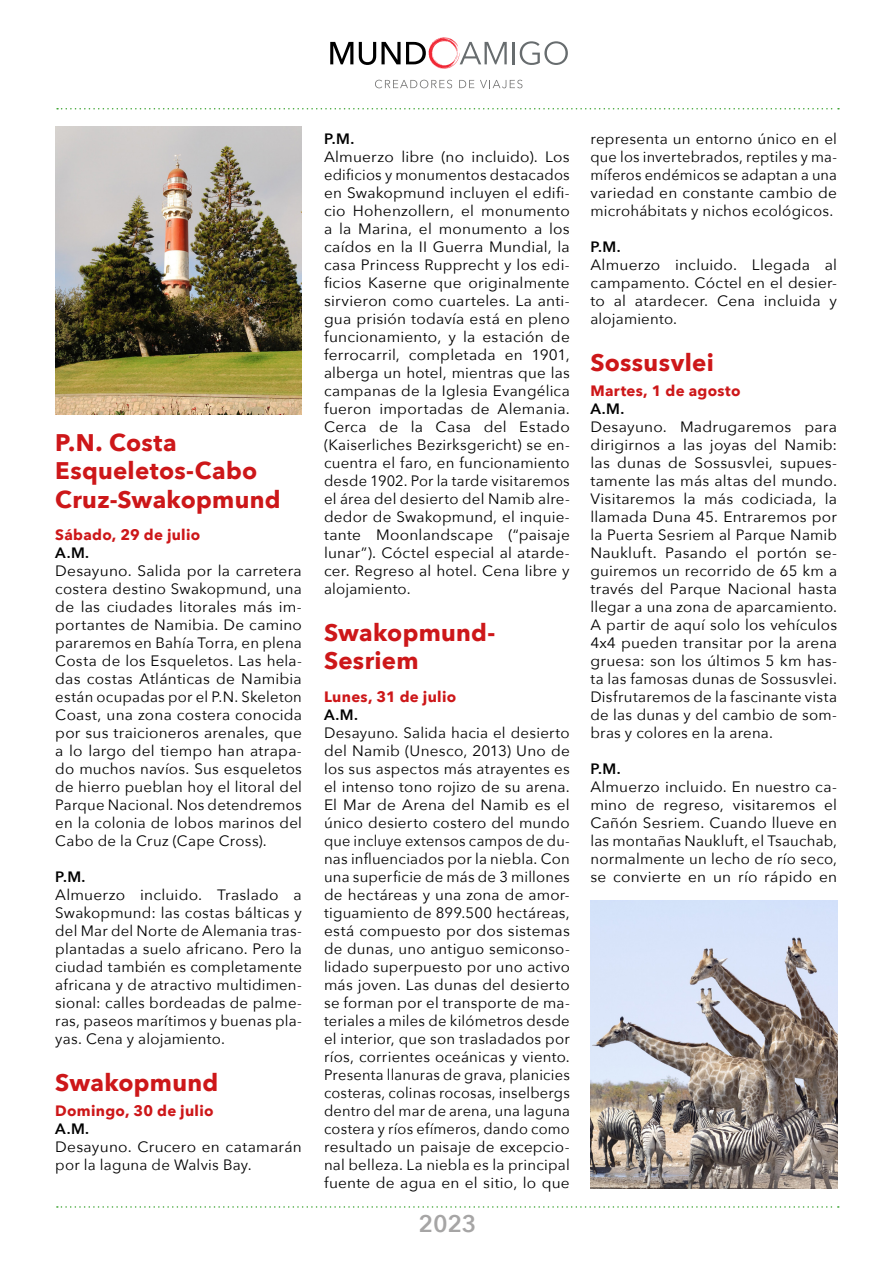
<style>
.page{position:relative;width:893px;height:1263px;background:#fff}
.page>*{position:absolute;margin:0;border:0;box-sizing:border-box;transform-origin:0 0}
.t1{font:700 24px/28.5px "Avenir Next";letter-spacing:.01em;color:#cd1719}
.t2{font:600 24px "Avenir Next";color:#a6a5a5}
.t3{font:15px/18px "Avenir Next";letter-spacing:.015em;color:#000;text-align:justify}
.t4{font:700 15px "Avenir Next";letter-spacing:.02em;color:#cd1719}
.t5{font:600 15px "Avenir Next";color:#000}
</style>
<div class="page">
<svg style="left:330px;top:42px;width:23px;height:22px"></svg>
<hr style="left:513px;top:42px;width:2px;height:22px;background:#676c6e">
<svg style="left:520px;top:41px;width:48px;height:24px"></svg>
<svg style="left:359px;top:37px;width:148px;height:32px"></svg>
<svg style="left:375px;top:80px;width:77px;height:8px"></svg>
<svg style="left:459px;top:80px;width:15px;height:8px"></svg>
<svg style="left:480px;top:80px;width:42px;height:8px"></svg>
<svg style="left:57px;top:108px;width:782px;height:2px"></svg>
<svg style="left:57px;top:1206px;width:782px;height:2px"></svg>
<img style="left:55px;top:126px;width:247px;height:288px">
<img style="left:591px;top:900px;width:246px;height:288px">
<h1 class="t1" style="left:55px;top:428px;width:227px">P.N. Costa<br>Esqueletos-Cabo<br>Cruz-Swakopmund</h1>
<p class="t4" style="left:55px;top:522px;width:146px">Sábado, 29 de julio</p>
<p class="t5" style="left:55px;top:540px;width:35px">A.M.</p>
<p class="t3" style="left:55px;top:561px;width:248px">Desayuno. Salida por la carretera costera destino Swakopmund, una de las ciudades litorales más im&shy;portantes de Namibia. De camino pararemos en Bahía Torra, en plena Costa de los Esqueletos. Las hela&shy;das costas Atlánticas de Namibia están ocupadas por el P.N. Skeleton Coast, una zona costera conocida por sus traicioneros arenales, que a lo largo del tiempo han atrapa&shy;do muchos navíos. Sus esqueletos de hierro pueblan hoy el litoral del Parque Nacional. Nos detendremos en la colonia de lobos marinos del Cabo de la Cruz (Cape Cross).</p>
<p class="t5" style="left:55px;top:864px;width:32px">P.M.</p>
<p class="t3" style="left:55px;top:885px;width:248px">Almuerzo incluido. Traslado a Swakopmund: las costas bálticas y del Mar del Norte de Alemania tras&shy;plantadas a suelo africano. Pero la ciudad también es completamente africana y de atractivo multidimen&shy;sional: calles bordeadas de palme&shy;ras, paseos marítimos y buenas pla&shy;yas. Cena y alojamiento.</p>
<h1 class="t1" style="left:55px;top:1067px;width:164px">Swakopmund</h1>
<p class="t4" style="left:55px;top:1098px;width:160px">Domingo, 30 de julio</p>
<p class="t5" style="left:55px;top:1116px;width:35px">A.M.</p>
<p class="t3" style="left:55px;top:1137px;width:248px">Desayuno. Crucero en catamarán por la laguna de Walvis Bay.</p>
<p class="t5" style="left:324px;top:126px;width:32px">P.M.</p>
<p class="t3" style="left:324px;top:147px;width:247px">Almuerzo libre (no incluido). Los edificios y monumentos destacados en Swakopmund incluyen el edifi&shy;cio Hohenzollern, el monumento a la Marina, el monumento a los caídos en la II Guerra Mundial, la casa Princess Rupprecht y los edi&shy;ficios Kaserne que originalmente sirvieron como cuarteles. La anti&shy;gua prisión todavía está en pleno funcionamiento, y la estación de ferrocarril, completada en 1901, alberga un hotel, mientras que las campanas de la Iglesia Evangélica fueron importadas de Alemania.<br>Cerca de la Casa del Estado (Kaiserliches Bezirksgericht) se en&shy;cuentra el faro, en funcionamiento desde 1902. Por la tarde visitaremos el área del desierto del Namib alre&shy;dedor de Swakopmund, el inquie&shy;tante Moonlandscape (“paisaje lunar”). Cóctel especial al atarde&shy;cer. Regreso al hotel. Cena libre y alojamiento.</p>
<h1 class="t1" style="left:324px;top:617px;width:173px">Swakopmund-<br>Sesriem</h1>
<p class="t4" style="left:324px;top:684px;width:134px">Lunes, 31 de julio</p>
<p class="t5" style="left:324px;top:702px;width:35px">A.M.</p>
<p class="t3" style="left:324px;top:723px;width:247px">Desayuno. Salida hacia el desierto del Namib (Unesco, 2013) Uno de los sus aspectos más atrayentes es el intenso tono rojizo de su arena.<br>El Mar de Arena del Namib es el único desierto costero del mundo que incluye extensos campos de du&shy;nas influenciados por la niebla. Con una superficie de más de 3 millones de hectáreas y una zona de amor&shy;tiguamiento de 899.500 hectáreas, está compuesto por dos sistemas de dunas, uno antiguo semiconso&shy;lidado superpuesto por uno activo más joven. Las dunas del desierto se forman por el transporte de ma&shy;teriales a miles de kilómetros desde el interior, que son trasladados por ríos, corrientes oceánicas y viento.<br>Presenta llanuras de grava, planicies costeras, colinas rocosas, inselbergs dentro del mar de arena, una laguna costera y ríos efímeros, dando como resultado un paisaje de excepcio&shy;nal belleza. La niebla es la principal fuente de agua en el sitio, lo que</p>
<h1 class="t2" style="left:418px;top:1203px;width:60px">2023</h1>
<p class="t3" style="left:590px;top:129px;width:248px">representa un entorno único en el que los invertebrados, reptiles y ma&shy;míferos endémicos se adaptan a una variedad en constante cambio de microhábitats y nichos ecológicos.</p>
<p class="t5" style="left:590px;top:234px;width:32px">P.M.</p>
<p class="t3" style="left:590px;top:255px;width:248px">Almuerzo incluido. Llegada al campamento. Cóctel en el desier&shy;to al atardecer. Cena incluida y alojamiento.</p>
<h1 class="t1" style="left:590px;top:347px;width:125px">Sossusvlei</h1>
<p class="t4" style="left:590px;top:378px;width:152px">Martes, 1 de agosto</p>
<p class="t5" style="left:590px;top:396px;width:35px">A.M.</p>
<p class="t3" style="left:590px;top:417px;width:248px">Desayuno. Madrugaremos para dirigirnos a las joyas del Namib: las dunas de Sossusvlei, supues&shy;tamente las más altas del mundo.<br>Visitaremos la más codiciada, la llamada Duna 45. Entraremos por la Puerta Sesriem al Parque Namib Naukluft. Pasando el portón se&shy;guiremos un recorrido de 65 km a través del Parque Nacional hasta llegar a una zona de aparcamiento.<br>A partir de aquí solo los vehículos 4x4 pueden transitar por la arena gruesa: son los últimos 5 km has&shy;ta las famosas dunas de Sossusvlei.<br>Disfrutaremos de la fascinante vista de las dunas y del cambio de som&shy;bras y colores en la arena.</p>
<p class="t5" style="left:590px;top:756px;width:32px">P.M.</p>
<p class="t3" style="left:590px;top:777px;width:248px">Almuerzo incluido. En nuestro ca&shy;mino de regreso, visitaremos el Cañón Sesriem. Cuando llueve en las montañas Naukluft, el Tsauchab, normalmente un lecho de río seco, se convierte en un río rápido en</p>
</div>
